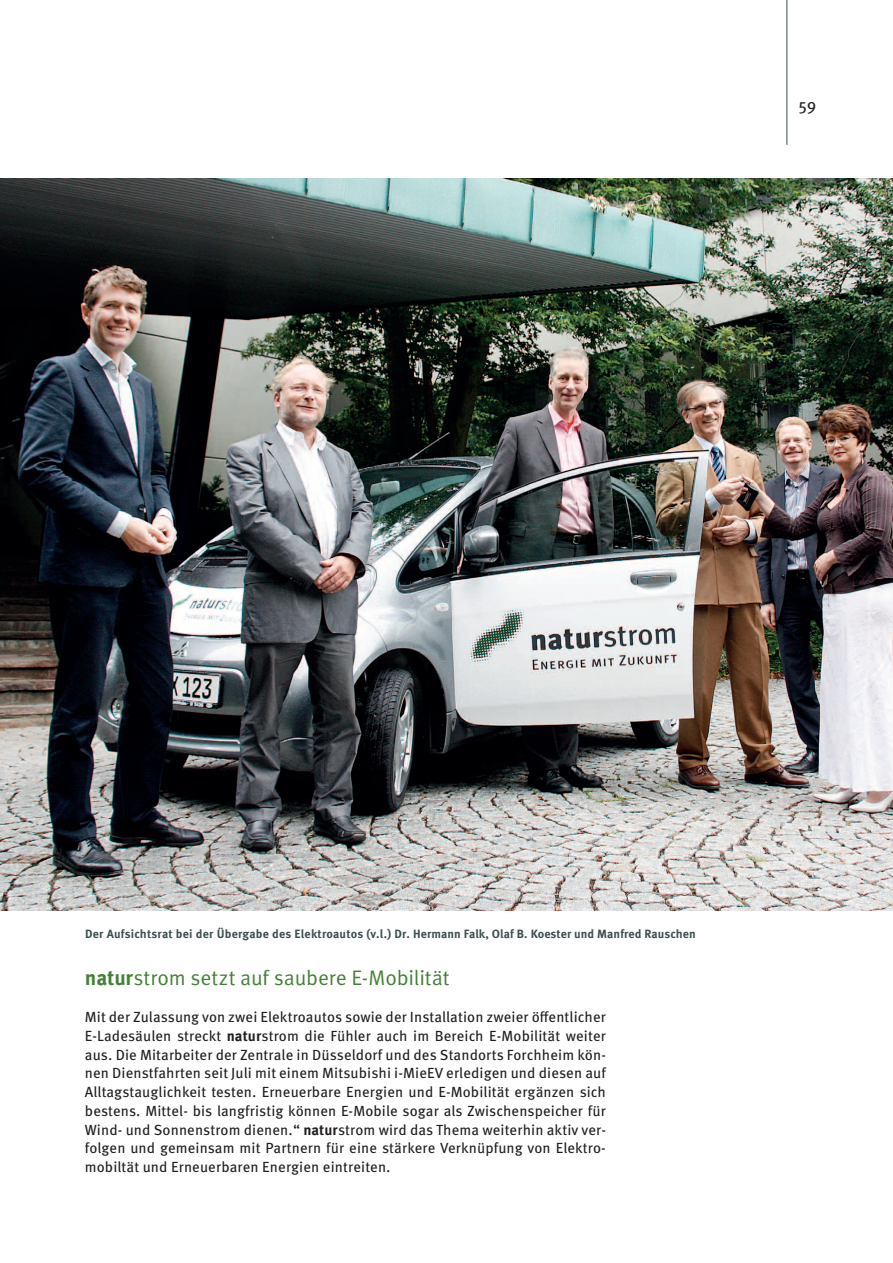
<style>
.page{position:relative;width:893px;height:1263px;background:#fff}
.page>*{position:absolute;margin:0;border:0;box-sizing:border-box;transform-origin:0 0}
.t1{font:21px "Meta Pro";letter-spacing:-.005em;color:#438136}
.t2{font:16.5px "Meta Pro";color:#231f20}
.t3{font:14.7px/18.8px "Meta Pro";letter-spacing:.01em;color:#231f20;text-align:justify}
.t4{font:700 12px "Meta Pro";letter-spacing:.015em;color:#3d4f51}
.s1{font-weight:700}
</style>
<div class="page">
<img style="left:0;top:178px;width:893px;height:733px">
<hr style="left:787px;top:0;width:1px;height:145px;background:#3d4f51">
<p class="t2" style="left:798px;top:96px;width:20px">59</p>
<p class="t4" style="left:85px;top:926px;width:612px">Der Aufsichtsrat bei der Übergabe des Elektroautos (v.l.) Dr. Hermann Falk, Olaf B. Koester und Manfred Rauschen</p>
<h1 class="t1" style="left:85px;top:964px;width:366px"><span class="s1">natur</span>strom setzt auf saubere E-Mobilität</h1>
<p class="t3" style="left:85px;top:1008px;width:523px">Mit der Zulassung von zwei Elektroautos sowie der Installation zweier öffentlicher E-Ladesäulen streckt <span class="s1">natur</span>strom die Fühler auch im Bereich E-Mobilität weiter aus. Die Mitarbeiter der Zentrale in Düsseldorf und des Standorts Forchheim kön&shy;nen Dienstfahrten seit Juli mit einem Mitsubishi i-MieEV erledigen und diesen auf Alltagstauglichkeit testen. Erneuerbare Energien und E-Mobilität ergänzen sich bestens. Mittel- bis langfristig können E-Mobile sogar als Zwischenspeicher für Wind- und Sonnenstrom dienen.“ <span class="s1">natur</span>strom wird das Thema weiterhin aktiv ver&shy;folgen und gemeinsam mit Partnern für eine stärkere Verknüpfung von Elektro&shy;mobiltät und Erneuerbaren Energien eintreiten.</p>
</div>
